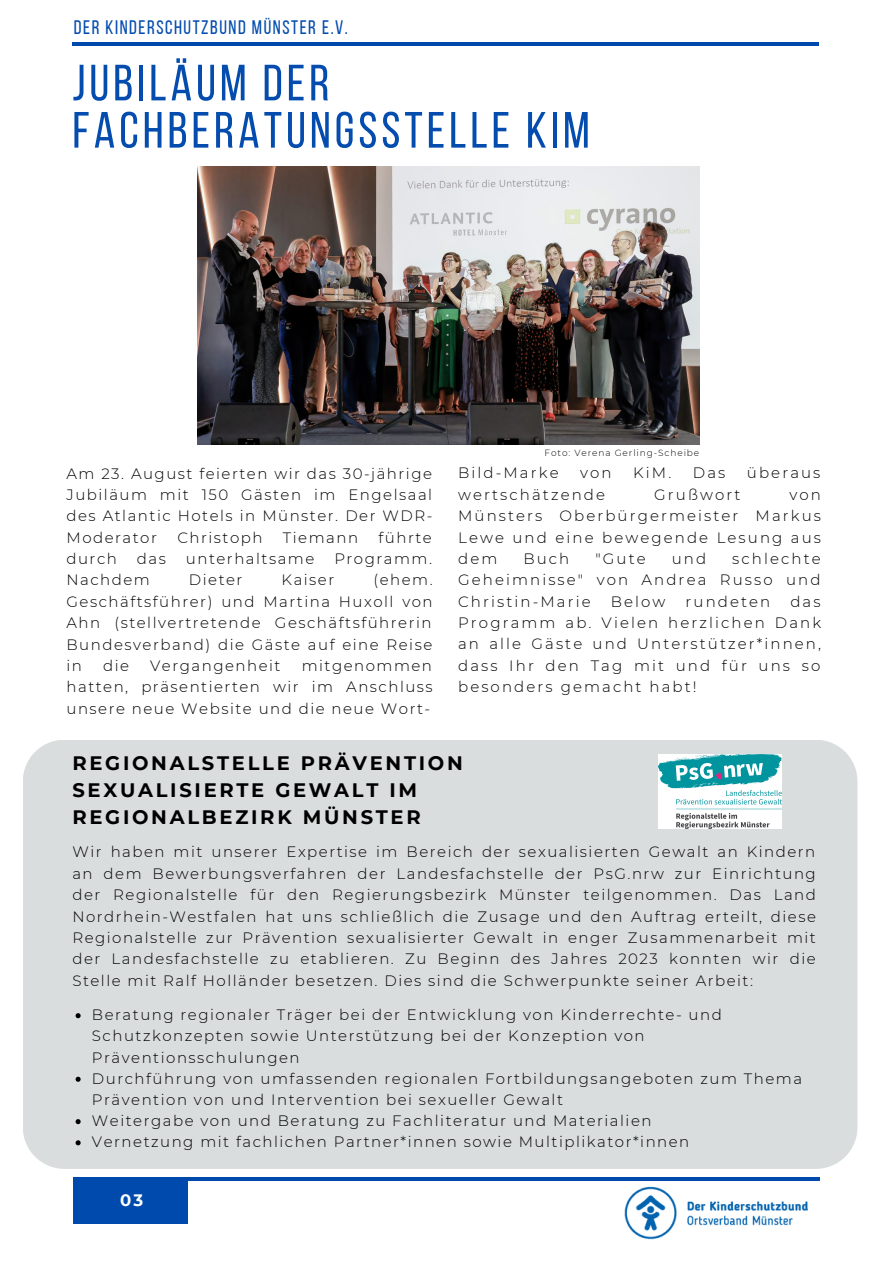
<style>
.page{position:relative;width:893px;height:1264px;background:#fff}
.page>*{position:absolute;margin:0;border:0;box-sizing:border-box;transform-origin:0 0}
.t1{font:50.85px/47.2px "Bebas Neue";letter-spacing:.08em;color:#044cae}
.t2{font:700 19.5px/27px "Montserrat";letter-spacing:.14em;color:#000}
.t3{font:19.5px "Bebas Neue";letter-spacing:.08em;color:#044cae}
.t4{font:700 16.5px "Montserrat";color:#fff}
.t5{font:300 15px/21.3px "Montserrat";letter-spacing:.1em;color:#000;text-align:justify}
.t6{font:300 15px "Montserrat";letter-spacing:.14em;color:#000}
.t7{font:300 9px "Montserrat";letter-spacing:.1em;color:#000}
</style>
<div class="page">
<hr style="left:72px;top:42px;width:747px;height:3px;background:#004aad">
<img style="left:613px;top:1180px;width:207px;height:60px">
<img style="left:198px;top:167px;width:501px;height:277px">
<div style="left:23px;top:740px;width:834px;height:428px;background:#d9dddd"></div>
<img style="left:658px;top:754px;width:123px;height:74px">
<svg style="left:76px;top:1013px;width:5px;height:5px"></svg>
<svg style="left:76px;top:1076px;width:5px;height:5px"></svg>
<svg style="left:76px;top:1119px;width:5px;height:5px"></svg>
<svg style="left:76px;top:1140px;width:5px;height:5px"></svg>
<div style="left:73px;top:1177px;width:115px;height:46px;background:#004aad"></div>
<hr style="left:73px;top:1177px;width:747px;height:3px;background:#004aad">
<p class="t3" style="left:74px;top:19px;width:275px">DER KINDERSCHUTZBUND MÜNSTER E.V.</p>
<p class="t1" style="left:72px;top:64px;width:518px">JUBILÄUM DER<br>FACHBERATUNGSSTELLE KIM</p>
<p class="t5" style="left:66px;top:462px;width:367px">Am 23. August feierten wir das 30-jährige Jubiläum mit 150 Gästen im Engelsaal des Atlantic Hotels in Münster. Der WDR-Moderator</p>
<p class="t5" style="left:177px;top:526px;width:87px">Christoph</p>
<p class="t5" style="left:283px;top:526px;width:77px">Tiemann</p>
<p class="t5" style="left:378px;top:526px;width:55px">führte</p>
<p class="t5" style="left:66px;top:548px;width:52px">durch</p>
<p class="t5" style="left:137px;top:548px;width:31px">das</p>
<p class="t5" style="left:186px;top:548px;width:130px">unterhaltsame</p>
<p class="t5" style="left:334px;top:548px;width:99px">Programm.</p>
<p class="t5" style="left:66px;top:569px;width:85px">Nachdem</p>
<p class="t5" style="left:189px;top:569px;width:55px">Dieter</p>
<p class="t5" style="left:281px;top:569px;width:54px">Kaiser</p>
<p class="t5" style="left:66px;top:569px;width:367px;text-indent:307px">(ehem.<br>Geschäftsführer) und Martina Huxoll von Ahn (stellvertretende Geschäftsführerin Bundesverband) die Gäste auf eine Reise in</p>
<p class="t5" style="left:103px;top:655px;width:27px">die</p>
<p class="t5" style="left:150px;top:655px;width:132px">Vergangenheit</p>
<p class="t5" style="left:66px;top:655px;width:368px;text-indent:235px">mitgenommen hatten, präsentierten wir im Anschluss unsere neue Website und die neue Wort-</p>
<p class="t7" style="left:544px;top:447px;width:156px">Foto: Verena Gerling-Scheibe</p>
<p class="t6" style="left:458px;top:464px;width:102px">Bild-Marke</p>
<p class="t5" style="left:580px;top:462px;width:33px">von</p>
<p class="t5" style="left:633px;top:462px;width:40px">KiM.</p>
<p class="t5" style="left:692px;top:462px;width:34px">Das</p>
<p class="t6" style="left:746px;top:464px;width:75px">überaus</p>
<p class="t6" style="left:458px;top:485px;width:148px">wertschätzende</p>
<p class="t6" style="left:654px;top:485px;width:88px">Grußwort</p>
<p class="t5" style="left:458px;top:484px;width:364px;text-indent:331px">von Münsters Oberbürgermeister Markus Lewe und eine bewegende Lesung aus dem</p>
<p class="t5" style="left:458px;top:548px;width:364px;text-indent:274px">schlechte Geheimnisse" von Andrea Russo und Christin-Marie</p>
<p class="t5" style="left:523px;top:548px;width:47px">Buch</p>
<p class="t5" style="left:595px;top:548px;width:52px">"Gute</p>
<p class="t5" style="left:671px;top:548px;width:36px">und</p>
<p class="t5" style="left:458px;top:590px;width:364px;text-indent:332px">das Programm ab. Vielen herzlichen Dank an alle Gäste und Unterstützer*innen, dass Ihr den Tag mit und für uns so besonders gemacht habt!</p>
<p class="t5" style="left:610px;top:590px;width:56px">Below</p>
<p class="t6" style="left:685px;top:592px;width:86px">rundeten</p>
<p class="t2" style="left:72px;top:749px;width:392px">REGIONALSTELLE PRÄVENTION<br>SEXUALISIERTE GEWALT IM<br>REGIONALBEZIRK MÜNSTER</p>
<p class="t5" style="left:72px;top:841px;width:745px">Wir haben mit unserer Expertise im Bereich der sexualisierten Gewalt an Kindern an dem Bewerbungsverfahren der Landesfachstelle der PsG.nrw zur Einrichtung der Regionalstelle für den Regierungsbezirk Münster teilgenommen. Das Land Nordrhein-Westfalen hat uns schließlich die Zusage und den Auftrag erteilt, diese Regionalstelle zur Prävention sexualisierter Gewalt in enger Zusammenarbeit mit der Landesfachstelle zu etablieren. Zu Beginn des Jahres 2023 konnten wir die Stelle mit Ralf Holländer besetzen. Dies sind die Schwerpunkte seiner Arbeit:</p>
<p class="t5" style="left:92px;top:1004px;width:631px;text-align:left">Beratung regionaler Träger bei der Entwicklung von Kinderrechte- und<br>Schutzkonzepten sowie Unterstützung bei der Konzeption von<br>Präventionsschulungen</p>
<p class="t5" style="left:92px;top:1067px;width:711px">Durchführung von umfassenden regionalen Fortbildungsangeboten zum Thema<br>Prävention von und Intervention bei sexueller Gewalt</p>
<p class="t5" style="left:92px;top:1110px;width:561px">Weitergabe von und Beratung zu Fachliteratur und Materialien</p>
<p class="t5" style="left:92px;top:1131px;width:599px">Vernetzung mit fachlichen Partner*innen sowie Multiplikator*innen</p>
<p class="t4" style="left:120px;top:1190px;width:25px">03</p>
</div>
